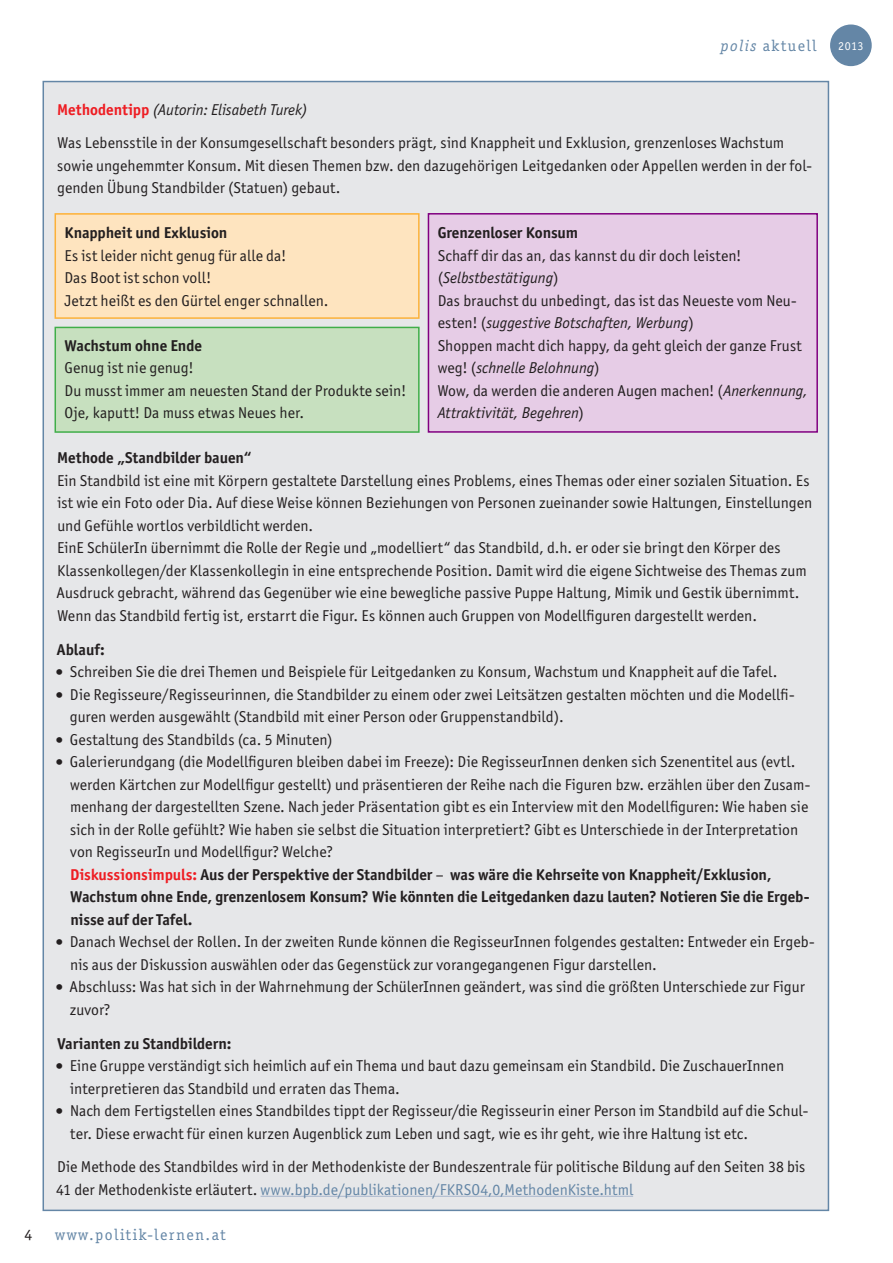
<style>
.page{position:relative;width:893px;height:1263px;background:#fff}
.page>*{position:absolute;margin:0;border:0;box-sizing:border-box;transform-origin:0 0}
.t1{font:15.75px/22.5px "Officina San ITC";letter-spacing:.005em;color:#231f20}
.t2{font:700 15.75px "Officina San ITC";letter-spacing:-.005em;color:#231f20}
.t3{font:15.75px "Officina Ser ITC";letter-spacing:.1em;color:#6486a6}
.t4{font:15.75px "Officina Ser ITC";color:#231f20}
.t5{font:12px "Officina Ser ITC";color:#fff}
.s1{font-style:italic}
.s2{font-weight:700;color:#ee1d23}
.s3{font-family:"MS Reference Sans Serif";font-style:italic}
.s4{font-weight:700}
.s5{font-family:"Officina Ser ITC"}
.s6{color:#6486a6}
</style>
<div class="page">
<div style="left:42px;top:80px;width:788px;height:1132px;background:#e6e7e9"></div>
<div style="left:55px;top:214px;width:364px;height:104px;background:#fee4bf"></div>
<div style="left:55px;top:213px;width:365px;height:106px;border:2px solid #fcb139"></div>
<div style="left:55px;top:327px;width:364px;height:105px;background:#c7e0bf"></div>
<div style="left:55px;top:327px;width:365px;height:106px;border:2px solid #40ae49"></div>
<div style="left:428px;top:214px;width:389px;height:218px;background:#e6cce6"></div>
<div style="left:428px;top:213px;width:390px;height:220px;border:2px solid #800080"></div>
<div style="left:831px;top:25px;width:40px;height:40px;background:#6486a6;border-radius:50%"></div>
<div style="left:830px;top:25px;width:42px;height:41px;border:2px solid #6486a6;border-radius:50%"></div>
<p class="t4" style="left:25px;top:1225px;width:9px">4</p>
<p class="t3" style="left:721px;top:37px;width:97px"><span class="s1">polis</span> aktuell</p>
<p class="t1" style="left:57px;top:92px;width:728px;line-height:33.8px"><span class="s2">Methodentipp</span> <span class="s1">(Autorin: Elisabeth Turek)<br></span>Was Lebensstile in der Konsumgesellschaft besonders prägt, sind Knappheit und Exklusion, grenzenloses Wachstum</p>
<p class="t1" style="left:57px;top:154px;width:756px">sowie ungehemmter Konsum. Mit diesen Themen bzw. den dazugehörigen Leitgedanken oder Appellen werden in der fol&shy;genden Übung Standbilder (Statuen) gebaut.</p>
<p class="t2" style="left:65px;top:223px;width:164px">Knappheit und Exklusion</p>
<p class="t1" style="left:65px;top:244px;width:265px">Es ist leider nicht genug für alle da!<br>Das Boot ist schon voll!<br>Jetzt heißt es den Gürtel enger schnallen.</p>
<p class="t2" style="left:65px;top:336px;width:139px">Wachstum ohne Ende</p>
<p class="t1" style="left:65px;top:357px;width:343px">Genug ist nie genug!<br>Du musst immer am neuesten Stand der Produkte sein!<br>Oje, kaputt! Da muss etwas Neues her.</p>
<p class="t2" style="left:438px;top:223px;width:142px">Grenzenloser Konsum</p>
<p class="t1" style="left:438px;top:244px;width:372px">Schaff dir das an, das kannst du dir doch leisten! (<span class="s1">Selbstbestätigung</span>)<br>Das brauchst du unbedingt, das ist das Neueste vom Neu&shy;esten! (<span class="s1">suggestive Botschaften, Werbung</span>)<br>Shoppen macht dich happy, da geht gleich der ganze Frust weg! (<span class="s1">schnelle Belohnung</span>)<br>Wow, da werden die anderen Augen machen! (<span class="s1">Anerkennung, Attraktivität, Begehren</span>)</p>
<p class="t2" style="left:57px;top:448px;width:196px">Methode „Standbilder bauen“</p>
<p class="t1" style="left:57px;top:469px;width:757px">Ein Standbild ist eine mit Körpern gestaltete Darstellung eines Problems, eines Themas oder einer sozialen Situation. Es ist wie ein Foto oder Dia. Auf diese Weise können Beziehungen von Personen zueinander sowie Haltungen, Einstellungen und Gefühle wortlos verbildlicht werden.<br>EinE SchülerIn übernimmt die Rolle der Regie und „modelliert“ das Standbild, d.h. er oder sie bringt den Körper des Klassenkollegen/der Klassenkollegin in eine entsprechende Position. Damit wird die eigene Sichtweise des Themas zum Ausdruck gebracht, während das Gegenüber wie eine bewegliche passive Puppe Haltung, Mimik und Gestik übernimmt.<br>Wenn das Standbild fertig ist, erstarrt die Figur. Es können auch Gruppen von Modellfiguren dargestellt werden.</p>
<p class="t2" style="left:57px;top:639px;width:50px">Ablauf:</p>
<p class="t1" style="left:55px;top:660px;width:724px"><span class="s3">•</span> Schreiben Sie die drei Themen und Beispiele für Leitgedanken zu Konsum, Wachstum und Knappheit auf die Tafel.</p>
<p class="t1" style="left:70px;top:683px;width:726px;text-indent:-15px"><span class="s3">•</span> Die Regisseure/Regisseurinnen, die Standbilder zu einem oder zwei Leitsätzen gestalten möchten und die Modellfi&shy;guren werden ausgewählt (Standbild mit einer Person oder Gruppenstandbild).</p>
<p class="t1" style="left:55px;top:728px;width:279px"><span class="s3">•</span> Gestaltung des Standbilds (ca. 5 Minuten)</p>
<p class="t1" style="left:70px;top:751px;width:742px;text-indent:-15px"><span class="s3">•</span> Galerierundgang (die Modellfiguren bleiben dabei im Freeze): Die RegisseurInnen denken sich Szenentitel aus (evtl. werden Kärtchen zur Modellfigur gestellt) und präsentieren der Reihe nach die Figuren bzw. erzählen über den Zusam&shy;menhang der dargestellten Szene. Nach jeder Präsentation gibt es ein Interview mit den Modellfiguren: Wie haben sie sich in der Rolle gefühlt? Wie haben sie selbst die Situation interpretiert? Gibt es Unterschiede in der Interpretation von RegisseurIn und Modellfigur? Welche?<br><span class="s2">Diskussionsimpuls:</span> <span class="s4">Aus der Perspektive der Standbilder</span> <span class="s5">–</span> <span class="s4">was wäre die Kehrseite von Knappheit/Exklusion, Wachstum ohne Ende, grenzenlosem Konsum? Wie könnten die Leitgedanken dazu lauten? Notieren Sie die Ergeb&shy;nisse auf der Tafel.</span></p>
<p class="t1" style="left:70px;top:931px;width:746px;text-indent:-15px"><span class="s3">•</span> Danach Wechsel der Rollen. In der zweiten Runde können die RegisseurInnen folgendes gestalten: Entweder ein Ergeb&shy;nis aus der Diskussion auswählen oder das Gegenstück zur vorangegangenen Figur darstellen.</p>
<p class="t1" style="left:70px;top:976px;width:737px;text-indent:-15px"><span class="s3">•</span> Abschluss: Was hat sich in der Wahrnehmung der SchülerInnen geändert, was sind die größten Unterschiede zur Figur zuvor?</p>
<p class="t2" style="left:57px;top:1033px;width:176px">Varianten zu Standbildern:</p>
<p class="t1" style="left:70px;top:1054px;width:715px;text-indent:-15px"><span class="s3">•</span> Eine Gruppe verständigt sich heimlich auf ein Thema und baut dazu gemeinsam ein Standbild. Die ZuschauerInnen interpretieren das Standbild und erraten das Thema.</p>
<p class="t1" style="left:70px;top:1099px;width:739px;text-indent:-15px"><span class="s3">•</span> Nach dem Fertigstellen eines Standbildes tippt der Regisseur/die Regisseurin einer Person im Standbild auf die Schul&shy;ter. Diese erwacht für einen kurzen Augenblick zum Leben und sagt, wie es ihr geht, wie ihre Haltung ist etc.</p>
<p class="t1" style="left:56px;top:1156px;width:751px">Die Methode des Standbildes wird in der Methodenkiste der Bundeszentrale für politische Bildung auf den Seiten 38 bis<br>41 der Methodenkiste erläutert. <span class="s6">www.bpb.de/publikationen/FKRSO4,0,MethodenKiste.html</span></p>
<p class="t3" style="left:55px;top:1225px;width:172px">www.politik-lernen.at</p>
<p class="t5" style="left:838px;top:39px;width:27px">2013</p>
</div>
